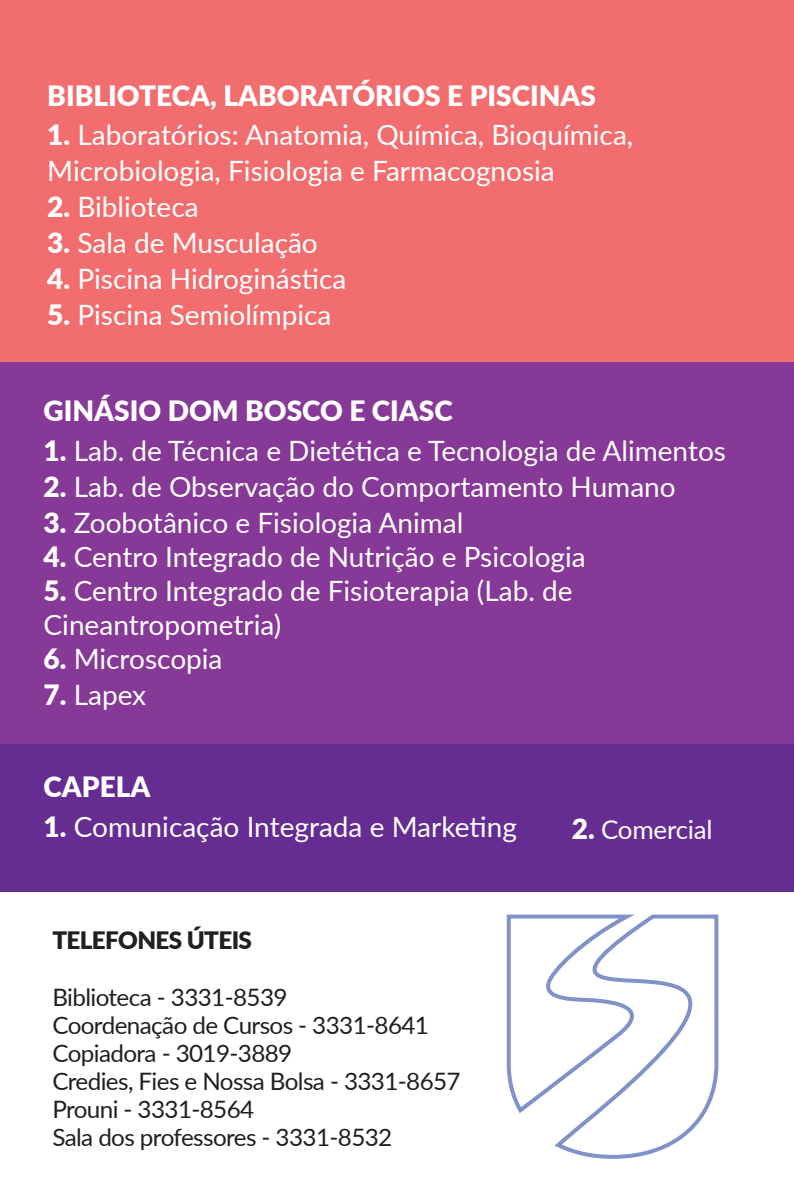
<style>
.page{position:relative;width:794px;height:1191px;background:#fff}
.page>*{position:absolute;margin:0;border:0;box-sizing:border-box;transform-origin:0 0}
.t1{font:28px/36px "Lato";color:#fff}
.t2{font:900 28px "Lato";color:#fff}
.t3{font:26px "Lato";letter-spacing:-.01em;color:#fff}
.t4{font:24px/28px "Lato";letter-spacing:-.025em;color:#231f20}
.t5{font:900 24px "Lato";letter-spacing:-.025em;color:#231f20}
.s1{font-weight:900}
.s2{font-weight:900;font-size:28px}
</style>
<div class="page">
<div style="left:0;top:361px;width:794px;height:386px;background:#863996"></div>
<div style="left:0;top:744px;width:794px;height:148px;background:#652d91"></div>
<div style="left:0;top:0;width:794px;height:362px;background:#f26e6e"></div>
<svg style="left:554px;top:914px;width:165px;height:245px"></svg>
<svg style="left:506px;top:914px;width:145px;height:202px"></svg>
<p class="t2" style="left:47px;top:75px;width:550px">BIBLIOTECA, LABORATÓRIOS E PISCINAS</p>
<p class="t1" style="left:47px;top:115px;width:587px"><span class="s1">1.</span> Laboratórios: Anatomia, Química, Bioquímica,<br>Microbiologia, Fisiologia e Farmacognosia</p>
<p class="t1" style="left:47px;top:187px;width:153px"><span class="s1">2.</span> Biblioteca</p>
<p class="t1" style="left:47px;top:223px;width:272px"><span class="s1">3.</span> Sala de Musculação</p>
<p class="t1" style="left:47px;top:259px;width:300px"><span class="s1">4.</span> Piscina Hidroginástica</p>
<p class="t1" style="left:47px;top:295px;width:286px"><span class="s1">5.</span> Piscina Semiolímpica</p>
<p class="t2" style="left:44px;top:389px;width:411px">GINÁSIO DOM BOSCO E CIASC</p>
<p class="t1" style="left:44px;top:431px;width:684px"><span class="s1">1.</span> Lab. de Técnica e Dietética e Tecnologia de Alimentos</p>
<p class="t1" style="left:44px;top:467px;width:633px"><span class="s1">2.</span> Lab. de Observação do Comportamento Humano</p>
<p class="t1" style="left:44px;top:503px;width:421px"><span class="s1">3.</span> Zoobotânico e Fisiologia Animal</p>
<p class="t1" style="left:44px;top:537px;width:543px"><span class="s1">4.</span> Centro Integrado de Nutrição e Psicologia</p>
<p class="t1" style="left:44px;top:572px;width:530px;line-height:34px"><span class="s1">5.</span> Centro Integrado de Fisioterapia (Lab. de<br>Cineantropometria)</p>
<p class="t1" style="left:44px;top:639px;width:180px"><span class="s1">6.</span> Microscopia</p>
<p class="t1" style="left:44px;top:675px;width:104px"><span class="s1">7.</span> Lapex</p>
<p class="t2" style="left:44px;top:766px;width:108px">CAPELA</p>
<p class="t1" style="left:44px;top:807px;width:475px"><span class="s1">1.</span> Comunicação Integrada e Marketing</p>
<p class="t3" style="left:572px;top:810px;width:142px"><span class="s2">2.</span> Comercial</p>
<p class="t5" style="left:52px;top:922px;width:201px">TELEFONES ÚTEIS</p>
<p class="t4" style="left:52px;top:981px;width:410px">Biblioteca - 3331-8539<br>Coordenação de Cursos - 3331-8641<br>Copiadora - 3019-3889<br>Credies, Fies e Nossa Bolsa - 3331-8657<br>Prouni - 3331-8564<br>Sala dos professores - 3331-8532</p>
</div>
